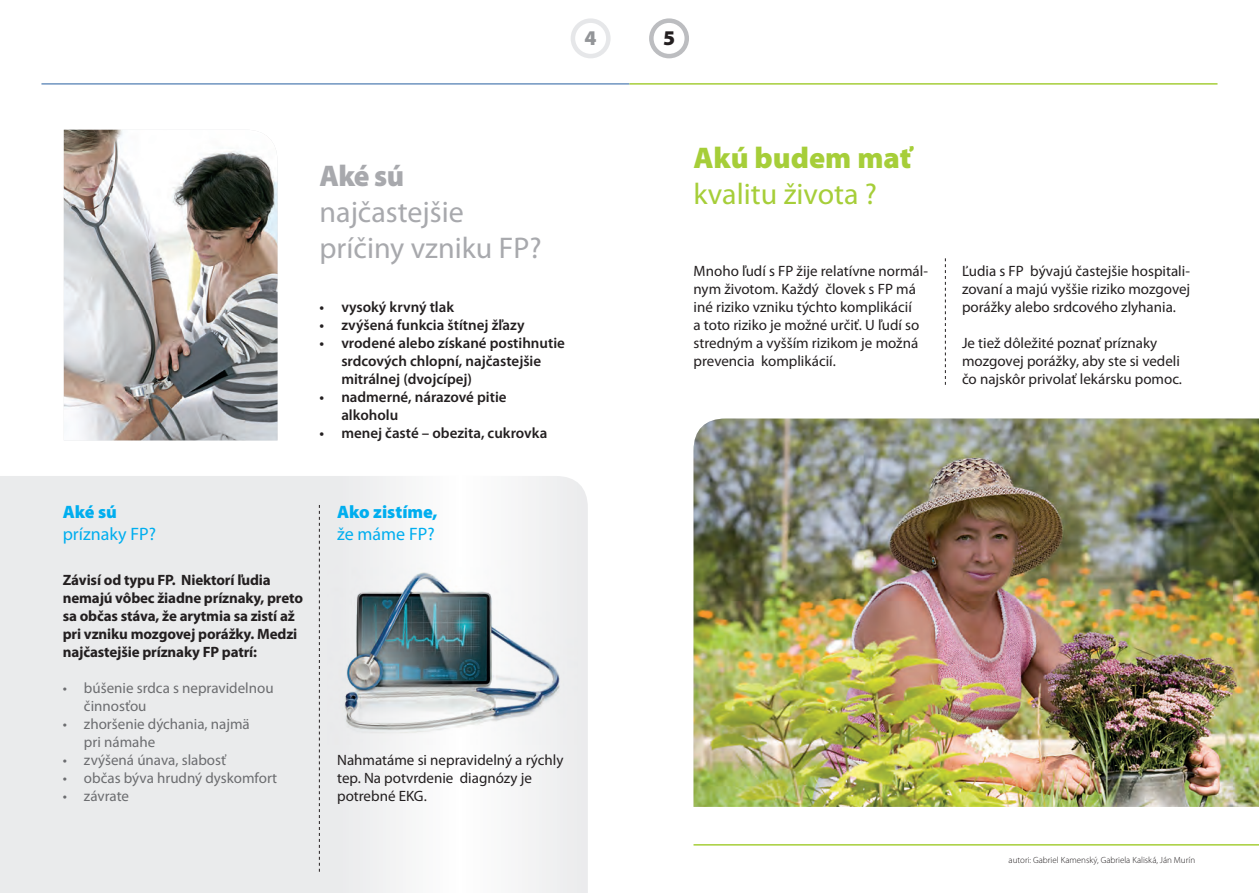
<style>
.page{position:relative;width:1259px;height:893px;background:#fff}
.page>*{position:absolute;margin:0;border:0;box-sizing:border-box;transform-origin:0 0}
.t1{font:30px/36px "Myriad Pro";color:#a8a9ad}
.t2{font:30px "Myriad Pro";color:#a6ce39}
.t3{font:900 30px "Myriad Pro";color:#a6ce39}
.t4{font:900 30px "Myriad Pro";color:#a8a9ad}
.t5{font:900 21px "Myriad Pro";color:#939598}
.t6{font:900 21px "Myriad Pro";color:#231f20}
.t7{font:18px "Myriad Pro";color:#00aeef}
.t8{font:900 18px "Myriad Pro";color:#00aeef}
.t9{font:15px/18px "Myriad Pro";color:#231f20}
.t10{font:600 15px/18px "Myriad Pro";color:#231f20}
.t11{font:700 15px/18px "Myriad Pro";letter-spacing:-.01em;color:#231f20}
.t12{font:15px/18px "Myriad Pro";color:#6c6d70}
.t13{font:300 9px "Myriad Pro";color:#231f20}
</style>
<div class="page">
<svg style="left:0;top:476px;width:588px;height:417px"></svg>
<img style="left:693px;top:419px;width:566px;height:388px">
<hr style="left:41px;top:83px;width:588px;height:2px;background:#6f94c0">
<div style="left:570px;top:18px;width:40px;height:40px;border:4px solid #e6e7e9;border-radius:50%"></div>
<div style="left:649px;top:18px;width:40px;height:40px;border:4px solid #bcbdc0;border-radius:50%"></div>
<hr style="left:629px;top:83px;width:588px;height:2px;background:#a6ce39">
<img style="left:64px;top:130px;width:213px;height:310px">
<svg style="left:319px;top:505px;width:1px;height:367px"></svg>
<img style="left:327px;top:560px;width:250px;height:185px">
<svg style="left:945px;top:258px;width:1px;height:127px"></svg>
<hr style="left:693px;top:844px;width:566px;height:2px;background:#a6ce39">
<h2 class="t5" style="left:584px;top:26px;width:14px">4</h2>
<h2 class="t6" style="left:663px;top:26px;width:14px">5</h2>
<h1 class="t4" style="left:319px;top:159px;width:86px">Aké sú</h1>
<h1 class="t1" style="left:319px;top:194px;width:223px">najčastejšie príčiny vzniku FP?</h1>
<p class="t10" style="left:319px;top:298px;width:136px">• vysoký krvný tlak</p>
<p class="t10" style="left:319px;top:316px;width:206px">• zvýšená funkcia štítnej žľazy</p>
<p class="t10" style="left:341px;top:334px;width:225px;text-indent:-22px">• vrodené alebo získané postihnutie srdcových chlopní, najčastejšie mitrálnej (dvojcípej)</p>
<p class="t10" style="left:341px;top:388px;width:167px;text-indent:-22px">• nadmerné, nárazové pitie alkoholu</p>
<p class="t10" style="left:319px;top:424px;width:229px">• menej časté – obezita, cukrovka</p>
<p class="t8" style="left:63px;top:502px;width:56px">Aké sú</p>
<p class="t7" style="left:63px;top:523px;width:95px">príznaky FP?</p>
<p class="t11" style="left:63px;top:570px;width:242px">Závisí od typu FP. Niektorí ľudia nemajú vôbec žiadne príznaky, preto sa občas stáva, že arytmia sa zistí až pri vzniku mozgovej porážky. Medzi najčastejšie príznaky FP patrí:</p>
<p class="t12" style="left:84px;top:678px;width:191px;text-indent:-21px">• búšenie srdca s nepravidelnou činnosťou</p>
<p class="t12" style="left:84px;top:714px;width:167px;text-indent:-21px">• zhoršenie dýchania, najmä pri námahe</p>
<p class="t12" style="left:63px;top:750px;width:165px">• zvýšená únava, slabosť</p>
<p class="t12" style="left:63px;top:768px;width:216px">• občas býva hrudný dyskomfort</p>
<p class="t12" style="left:63px;top:786px;width:68px">• závrate</p>
<p class="t8" style="left:337px;top:502px;width:102px">Ako zistíme,</p>
<p class="t7" style="left:337px;top:523px;width:99px">že máme FP?</p>
<p class="t9" style="left:337px;top:750px;width:228px">Nahmatáme si nepravidelný a rýchly tep. Na potvrdenie diagnózy je potrebné EKG.</p>
<h1 class="t3" style="left:693px;top:141px;width:219px">Akú budem mať</h1>
<h1 class="t2" style="left:693px;top:176px;width:185px">kvalitu života ?</h1>
<p class="t9" style="left:693px;top:262px;width:236px">Mnoho ľudí s FP žije relatívne normál&shy;nym životom. Každý človek s FP má iné riziko vzniku týchto komplikácií<br>a toto riziko je možné určiť. U ľudí so stredným a vyšším rizikom je možná prevencia komplikácií.</p>
<p class="t9" style="left:962px;top:262px;width:230px;text-align:justify">Ľudia s FP bývajú častejšie hospitali&shy;zovaní a majú vyššie riziko mozgovej porážky alebo srdcového zlyhania.</p>
<p class="t9" style="left:962px;top:334px;width:221px">Je tiež dôležité poznať príznaky mozgovej porážky, aby ste si vedeli čo najskôr privolať lekársku pomoc.</p>
<p class="t13" style="left:1008px;top:855px;width:188px">autori: Gabriel Kamenský, Gabriela Kaliská, Ján Murín</p>
</div>
